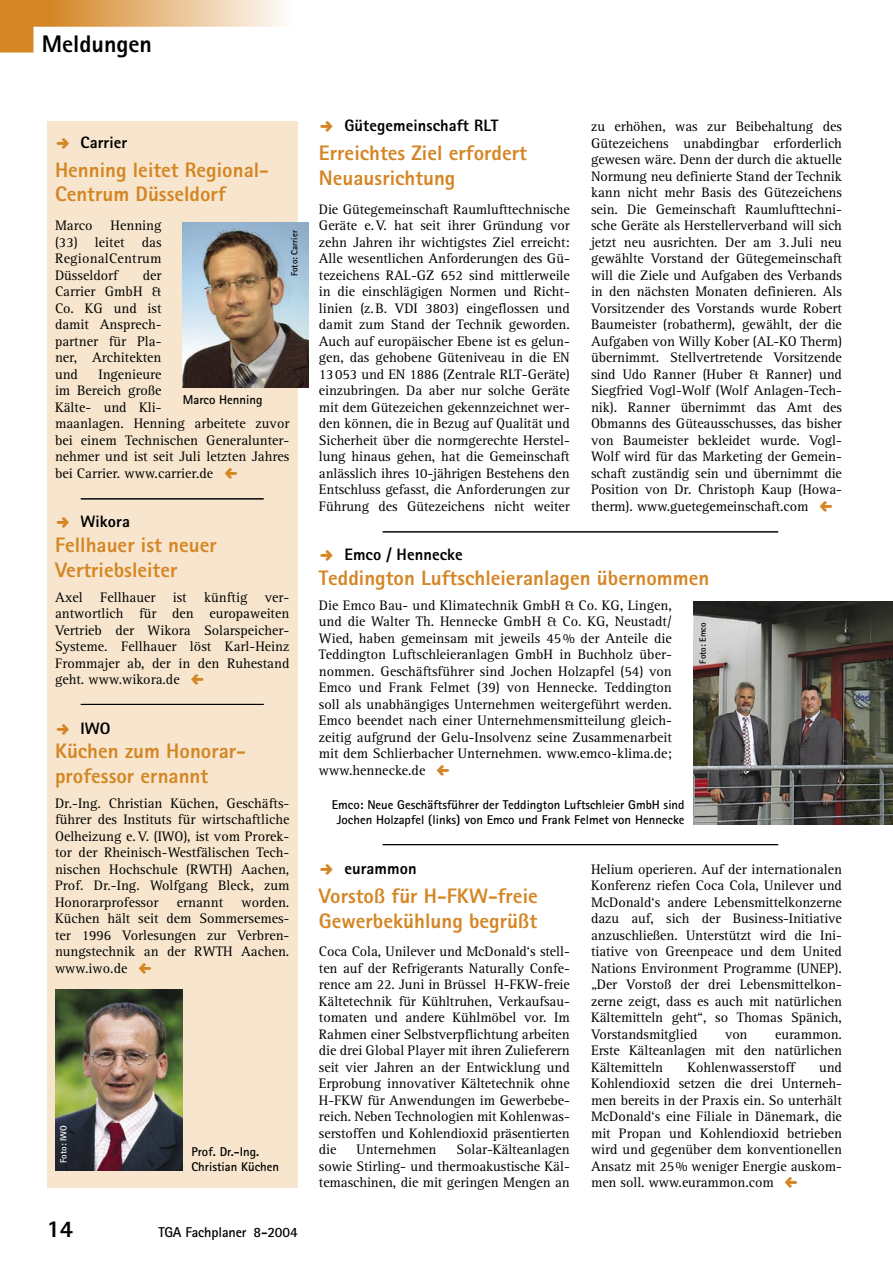
<style>
.page{position:relative;width:893px;height:1263px;background:#fff}
.page>*{position:absolute;margin:0;border:0;box-sizing:border-box;transform-origin:0 0}
.t1{font:800 24px "Rotis Sans Serif";color:#000}
.T05b_Über_4sp{font:800 21px/24.8px "Rotis Sans Serif";color:#d48625}
.T05a_Dach_4sp{font:800 16.5px "Rotis Sans Serif";letter-spacing:.005em;color:#000}
.T01b_Grund_n_ZÜ{font:14.25px/16.5px "Rotis Serif";color:#000;text-align:justify}
.t2{font:700 14.25px "Rotis Sans Serif";letter-spacing:-.01em;color:#000}
.T02_BU_Autor{font:700 12.75px/15px "Rotis Sans Serif";color:#000;text-align:center}
.T07a_Foto{font:700 9px "Rotis Sans Serif";color:#000}
.T07a_Foto-2{font:700 9px "Rotis Sans Serif";color:#fff}
</style>
<div class="page">
<svg style="left:0;top:0;width:284px;height:53px"></svg>
<img style="left:693px;top:602px;width:200px;height:222px">
<hr style="left:383px;top:531px;width:395px;height:1px;background:#000">
<hr style="left:383px;top:844px;width:395px;height:1px;background:#000">
<div style="left:47px;top:121px;width:251px;height:1066px;background:#f7e6cd"></div>
<hr style="left:81px;top:498px;width:183px;height:1px;background:#000">
<hr style="left:81px;top:704px;width:183px;height:1px;background:#000">
<img style="left:183px;top:222px;width:125px;height:165px">
<img style="left:55px;top:989px;width:128px;height:182px">
<h1 class="t1" style="left:42px;top:29px;width:112px">Meldungen</h1>
<p class="T05a_Dach_4sp" style="left:80px;top:132px;width:48px">Carrier</p>
<p class="T05b_Über_4sp" style="left:55px;top:157px;width:215px">Henning leitet Regional-<br>Centrum Düsseldorf</p>
<p class="T01b_Grund_n_ZÜ" style="left:55px;top:218px;width:39px">Marco</p>
<p class="T01b_Grund_n_ZÜ" style="left:55px;top:218px;width:108px;text-indent:56px">Henning (33) leitet das RegionalCentrum Düsseldorf</p>
<p class="T07a_Foto" style="left:289px;top:276px;width:47px;rotate:-90deg">Foto: Carrier</p>
<p class="T01b_Grund_n_ZÜ" style="left:55px;top:267px;width:108px;text-indent:88px">der Carrier GmbH &amp; Co. KG und ist damit Ansprech&shy;partner für Pla&shy;ner, Architekten und</p>
<p class="T01b_Grund_n_ZÜ" style="left:55px;top:366px;width:236px;text-align:left;text-indent:43px">Ingenieure<br>im Bereich große<br>Kälte- und Kli-<br>maanlagen. Henning arbeitete zuvor bei einem Technischen Generalunter&shy;nehmer und ist seit Juli letzten Jahres bei Carrier. www.carrier.de</p>
<p class="T02_BU_Autor" style="left:183px;top:391px;width:81px">Marco Henning</p>
<p class="T05a_Dach_4sp" style="left:80px;top:511px;width:51px">Wikora</p>
<p class="T05b_Über_4sp" style="left:55px;top:532px;width:163px">Fellhauer ist neuer<br>Vertriebsleiter</p>
<p class="T01b_Grund_n_ZÜ" style="left:55px;top:589px;width:236px">Axel Fellhauer ist künftig ver&shy;antwortlich für den europaweiten Vertrieb der Wikora Solarspeicher-Systeme. Fellhauer löst Karl-Heinz Frommajer ab, der in den Ruhestand geht. www.wikora.de</p>
<p class="T05a_Dach_4sp" style="left:80px;top:717px;width:32px">IWO</p>
<p class="T05b_Über_4sp" style="left:55px;top:739px;width:192px">Küchen zum Honorar&shy;professor ernannt</p>
<p class="T01b_Grund_n_ZÜ" style="left:55px;top:795px;width:236px">Dr.-Ing. Christian Küchen, Geschäfts&shy;führer des Instituts für wirtschaftliche Oelheizung e. V. (IWO), ist vom Prorek&shy;tor der Rheinisch-Westfälischen Tech&shy;nischen Hochschule (RWTH) Aachen, Prof. Dr.-Ing. Wolfgang Bleck, zum Honorarprofessor</p>
<p class="T01b_Grund_n_ZÜ" style="left:55px;top:894px;width:236px;text-indent:187px">worden.<br>Küchen hält seit dem Sommersemes&shy;ter 1996 Vorlesungen zur Verbren&shy;nungstechnik an der RWTH Aachen. www.iwo.de</p>
<p class="T01b_Grund_n_ZÜ" style="left:177px;top:894px;width:48px">ernannt</p>
<p class="T07a_Foto-2" style="left:58px;top:1163px;width:39px;rotate:-90deg">Foto: IWO</p>
<p class="T02_BU_Autor" style="left:191px;top:1144px;width:89px;text-align:left">Prof. Dr.-Ing.<br>Christian Küchen</p>
<h1 class="t1" style="left:47px;top:1213px;width:28px">14</h1>
<p class="t2" style="left:158px;top:1223px;width:141px">TGA Fachplaner 8-2004</p>
<p class="T05a_Dach_4sp" style="left:344px;top:115px;width:156px">Gütegemeinschaft RLT</p>
<p class="T05b_Über_4sp" style="left:319px;top:140px;width:210px">Erreichtes Ziel erfordert<br>Neuausrichtung</p>
<p class="T01b_Grund_n_ZÜ" style="left:319px;top:201px;width:252px">Die Gütegemeinschaft Raumlufttechnische Geräte e. V. hat seit ihrer Gründung vor zehn Jahren ihr wichtigstes Ziel erreicht:<br>Alle wesentlichen Anforderungen des Gü&shy;tezeichens RAL-GZ 652 sind mittlerweile in die einschlägigen Normen und Richt&shy;linien (z. B. VDI 3803) eingeflossen und damit zum Stand der Technik geworden.<br>Auch auf europäischer Ebene ist es gelun&shy;gen, das gehobene Güteniveau in die EN 13 053 und EN 1886 (Zentrale RLT-Geräte) einzubringen. Da aber nur solche Geräte mit dem Gütezeichen gekennzeichnet wer&shy;den können, die in Bezug auf Qualität und Sicherheit über die normgerechte Herstel&shy;lung hinaus gehen, hat die Gemeinschaft anlässlich ihres 10-jährigen Bestehens den Entschluss gefasst, die Anforderungen zur Führung des Gütezeichens nicht weiter</p>
<p class="T01b_Grund_n_ZÜ" style="left:591px;top:119px;width:252px">zu erhöhen, was zur Beibehaltung des Gütezeichens unabdingbar erforderlich gewesen wäre. Denn der durch die aktuelle Normung neu definierte Stand der Technik kann nicht mehr Basis des Gütezeichens sein. Die Gemeinschaft Raumlufttechni&shy;sche Geräte als Herstellerverband will sich jetzt neu ausrichten. Der am 3. Juli neu gewählte Vorstand der Gütegemeinschaft will die Ziele und Aufgaben des Verbands in den nächsten Monaten definieren. Als Vorsitzender des Vorstands wurde Robert Baumeister (robatherm), gewählt, der die Aufgaben von Willy Kober (AL-KO Therm) übernimmt. Stellvertretende Vorsitzende sind Udo Ranner (Huber &amp; Ranner) und Siegfried Vogl-Wolf (Wolf Anlagen-Tech&shy;nik). Ranner übernimmt das Amt des Obmanns des Güteausschusses, das bisher von Baumeister bekleidet wurde. Vogl-Wolf wird für das Marketing der Gemein&shy;schaft zuständig sein und übernimmt die Position von Dr. Christoph Kaup (Howa&shy;therm). www.guetegemeinschaft.com</p>
<p class="T05a_Dach_4sp" style="left:344px;top:544px;width:120px">Emco / Hennecke</p>
<p class="T05b_Über_4sp" style="left:319px;top:565px;width:392px">Teddington Luftschleieranlagen übernommen</p>
<p class="T01b_Grund_n_ZÜ" style="left:319px;top:597px;width:354px">Die Emco Bau- und Klimatechnik GmbH &amp; Co. KG, Lingen, und die Walter Th. Hennecke GmbH &amp; Co. KG, Neustadt/ Wied, haben gemeinsam mit jeweils 45 % der Anteile die Teddington Luftschleieranlagen GmbH in Buchholz über&shy;nommen. Geschäftsführer sind Jochen Holzapfel (54) von Emco und Frank Felmet (39) von Hennecke. Teddington soll als unabhängiges Unternehmen weitergeführt werden.<br>Emco beendet nach einer Unternehmensmitteilung gleich&shy;zeitig aufgrund der Gelu-Insolvenz seine Zusammenarbeit mit dem Schlierbacher Unternehmen. www.emco-klima.de; www.hennecke.de</p>
<p class="T07a_Foto" style="left:697px;top:663px;width:43px;rotate:-90deg">Foto: Emco</p>
<p class="T02_BU_Autor" style="left:332px;top:797px;width:354px">Emco: Neue Geschäftsführer der Teddington Luftschleier GmbH sind<br>Jochen Holzapfel (links) von Emco und Frank Felmet von Hennecke</p>
<p class="T05a_Dach_4sp" style="left:344px;top:858px;width:74px">eurammon</p>
<p class="T05b_Über_4sp" style="left:319px;top:883px;width:220px">Vorstoß für H-FKW-freie<br>Gewerbekühlung begrüßt</p>
<p class="T01b_Grund_n_ZÜ" style="left:319px;top:944px;width:252px">Coca Cola, Unilever und McDonald‘s stell&shy;ten auf der Refrigerants Naturally Confe&shy;rence am 22. Juni in Brüssel H-FKW-freie Kältetechnik für Kühltruhen, Verkaufsau&shy;tomaten und andere Kühlmöbel vor. Im Rahmen einer Selbstverpflichtung arbeiten die drei Global Player mit ihren Zulieferern seit vier Jahren an der Entwicklung und Erprobung innovativer Kältetechnik ohne H-FKW für Anwendungen im Gewerbebe&shy;reich. Neben Technologien mit Kohlenwas&shy;serstoffen und Kohlendioxid präsentierten die</p>
<p class="T01b_Grund_n_ZÜ" style="left:319px;top:1142px;width:252px;text-indent:138px">Solar-Kälteanlagen sowie Stirling- und thermoakustische Käl&shy;temaschinen, die mit geringen Mengen an</p>
<p class="T01b_Grund_n_ZÜ" style="left:357px;top:1142px;width:81px">Unternehmen</p>
<p class="T01b_Grund_n_ZÜ" style="left:591px;top:861px;width:252px">Helium operieren. Auf der internationalen Konferenz riefen Coca Cola, Unilever und McDonald‘s andere Lebensmittelkonzerne dazu auf, sich der Business-Initiative anzuschließen. Unterstützt wird die Ini&shy;tiative von Greenpeace und dem United Nations Environment Programme (UNEP). „Der Vorstoß der drei Lebensmittelkon&shy;zerne zeigt, dass es auch mit natürlichen Kältemitteln geht“, so Thomas Spänich, Vorstandsmitglied</p>
<p class="T01b_Grund_n_ZÜ" style="left:591px;top:1026px;width:252px;text-indent:184px">eurammon.<br>Erste Kälteanlagen mit den natürlichen Kältemitteln</p>
<p class="T01b_Grund_n_ZÜ" style="left:725px;top:1026px;width:24px">von</p>
<p class="T01b_Grund_n_ZÜ" style="left:591px;top:1059px;width:252px;text-indent:228px">und Kohlendioxid setzen die drei Unterneh&shy;men bereits in der Praxis ein. So unterhält McDonald‘s eine Filiale in Dänemark, die mit Propan und Kohlendioxid betrieben wird und gegenüber dem konventionellen Ansatz mit 25 % weniger Energie auskom&shy;men soll. www.eurammon.com</p>
<p class="T01b_Grund_n_ZÜ" style="left:687px;top:1059px;width:109px">Kohlenwasserstoff</p>
</div>
